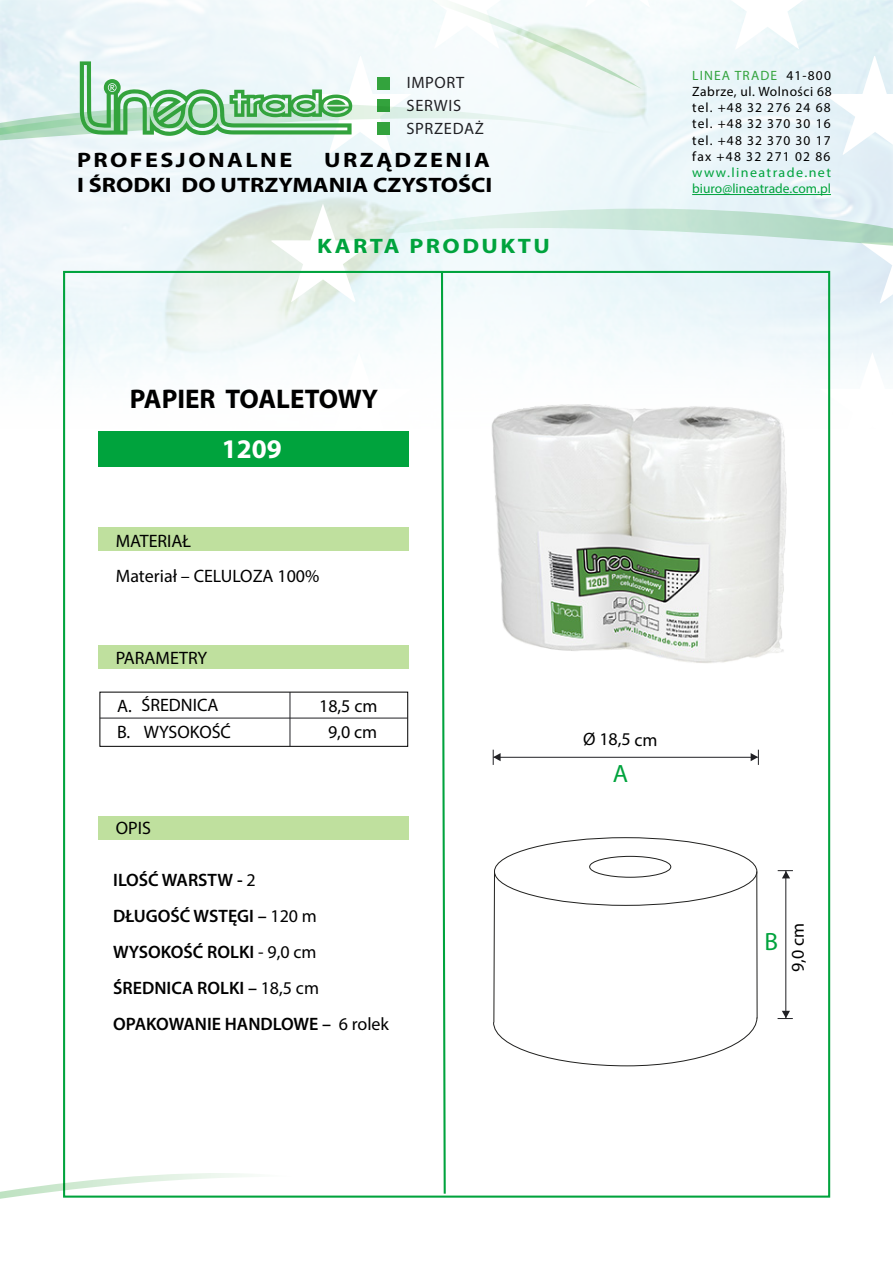
<style>
.page{position:relative;width:893px;height:1263px;background:#fff}
.page>*{position:absolute;margin:0;border:0;box-sizing:border-box;transform-origin:0 0}
.t1{font:700 27px "Myriad Pro";color:#000}
.t2{font:700 27px "Myriad Pro";color:#fff}
.t3{font:25.05px "Myriad Pro";color:#00a33d}
.t4{font:700 21px/25.2px "Myriad Pro";letter-spacing:.005em;color:#000;text-align:right;scale:1.15 1}
.t5{font:700 21px "Myriad Pro";letter-spacing:.1em;color:#000;scale:1.15 1}
.t6{font:700 21px "Myriad Pro";letter-spacing:.1em;color:#00a33d;scale:1.15 1}
.t7{font:600 18px/36px "Myriad Pro";color:#000}
.t8{font:18px/26.1px "Myriad Pro";color:#000}
.t9{font:16.5px/22.8px "Myriad Pro";letter-spacing:.04em;color:#212125}
.t10{font:13.5px/16.2px "Myriad Pro";letter-spacing:.085em;color:#000;text-align:justify}
.t11{font:13.5px/16.2px "Myriad Pro";letter-spacing:.005em;color:#00a33d;scale:1.04 1}
.s1{color:#33a33d}
.s2{font-weight:400}
</style>
<div class="page">
<img style="left:0;top:140px;width:271px;height:292px">
<svg style="left:271px;top:0;width:622px;height:597px"></svg>
<svg style="left:440px;top:270px;width:7px;height:926px"></svg>
<div style="left:98px;top:646px;width:311px;height:23px;background:#bfe09e"></div>
<div style="left:98px;top:816px;width:311px;height:23px;background:#bfe09e"></div>
<div style="left:98px;top:432px;width:311px;height:35px;background:#00a33d"></div>
<svg style="left:493px;top:870px;width:265px;height:197px"></svg>
<div style="left:589px;top:856px;width:82px;height:22px;border:1px solid #20201e;border-radius:50%"></div>
<img style="left:492px;top:404px;width:295px;height:259px">
<hr style="left:785px;top:871px;width:1px;height:148px;background:#212125">
<svg style="left:493px;top:750px;width:8px;height:15px"></svg>
<svg style="left:751px;top:750px;width:8px;height:15px"></svg>
<svg style="left:778px;top:870px;width:15px;height:8px"></svg>
<svg style="left:778px;top:1011px;width:15px;height:8px"></svg>
<hr style="left:493px;top:757px;width:264px;height:1px;background:#212125">
<div style="left:100px;top:692px;width:308px;height:55px;border:1px solid #000"></div>
<hr style="left:290px;top:692px;width:1px;height:54px;background:#212125">
<hr style="left:100px;top:718px;width:308px;height:1px;background:#212125">
<div style="left:98px;top:528px;width:311px;height:23px;background:#bfe09e"></div>
<svg style="left:324px;top:209px;width:569px;height:37px;background:#d8ece6"></svg>
<svg style="left:0;top:1173px;width:292px;height:26px"></svg>
<svg style="left:0;top:0;width:642px;height:140px"></svg>
<hr style="left:692px;top:194px;width:139px;height:1px;background:#00a33d">
<p class="t9" style="left:406px;top:71px;width:79px">IMPORT<br>SERWIS<br>SPRZEDAŻ</p>
<h3 class="t5" style="left:77px;top:146px;width:189px">PROFESJONALNE</h3>
<h3 class="t4" style="left:77px;top:147px;width:363px">URZĄDZENIA<br>I ŚRODKI DO UTRZYMANIA CZYSTOŚCI</h3>
<h3 class="t6" style="left:317px;top:232px;width:204px">KARTA PRODUKTU</h3>
<p class="t10" style="left:692px;top:67px;width:141px"><span class="s1">LINEA TRADE</span> 41-800<br>Zabrze, ul. Wolności 68 tel. +48 32 276 24 68 tel. +48 32 370 30 16 tel. +48 32 370 30 17 fax +48 32 271 02 86</p>
<p class="t11" style="left:692px;top:164px;width:135px">www.lineatrade.net biuro@lineatrade.com.pl</p>
<h1 class="t1" style="left:130px;top:381px;width:250px">PAPIER TOALETOWY</h1>
<h1 class="t2" style="left:222px;top:431px;width:61px">1209</h1>
<h3 class="t8" style="left:116px;top:523px;width:205px;line-height:35.5px">MATERIAŁ<br>Materiał – CELULOZA 100%</h3>
<h3 class="t8" style="left:116px;top:644px;width:93px">PARAMETRY</h3>
<h3 class="t8" style="left:142px;top:692px;width:91px">ŚREDNICA<br>WYSOKOŚĆ</h3>
<h3 class="t8" style="left:117px;top:693px;width:16px;line-height:25.5px">A.<br>B.</h3>
<h3 class="t8" style="left:319px;top:692px;width:60px;line-height:26.7px;text-align:center">18,5 cm<br>9,0 cm</h3>
<h3 class="t8" style="left:116px;top:815px;width:37px">OPIS</h3>
<h3 class="t7" style="left:113px;top:862px;width:277px">ILOŚĆ WARSTW - <span class="s2">2<br></span>DŁUGOŚĆ WSTĘGI – <span class="s2">120 m<br></span>WYSOKOŚĆ ROLKI <span class="s2">- 9,0 cm<br></span>ŚREDNICA ROLKI – <span class="s2">18,5 cm<br></span>OPAKOWANIE HANDLOWE – <span class="s2">6 rolek</span></h3>
<h3 class="t8" style="left:583px;top:726px;width:76px">Ø 18,5 cm</h3>
<h2 class="t3" style="left:613px;top:758px;width:17px">A</h2>
<h2 class="t3" style="left:764px;top:926px;width:15px">B</h2>
<h3 class="t8" style="left:784px;top:972px;width:51px;rotate:-90deg">9,0 cm</h3>
</div>
